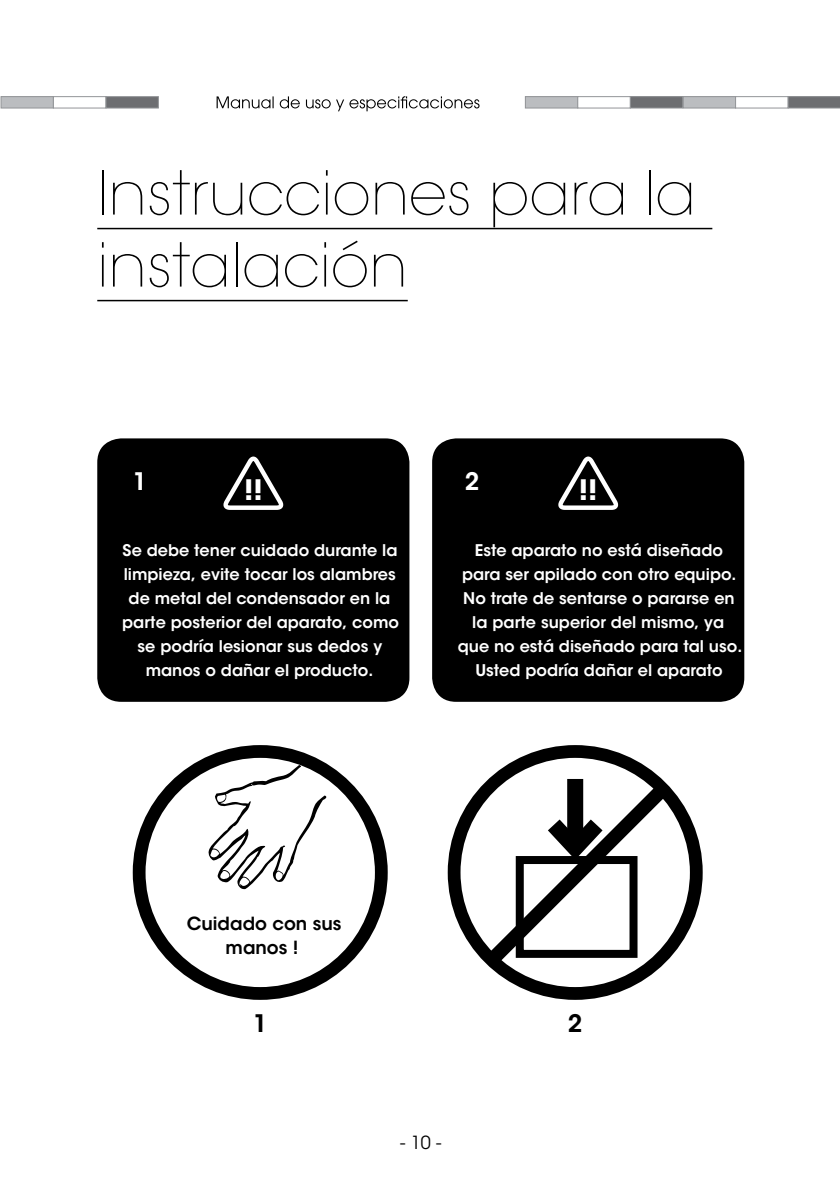
<style>
.page{position:relative;width:840px;height:1191px;background:#fff}
.page>*{position:absolute;margin:0;border:0;box-sizing:border-box;transform-origin:0 0}
.t1{font:200 60px/72px "ITC Avant Garde Std";color:#000}
.t2{font:700 28px "ITC Avant Garde Std";color:#fff}
.t3{font:600 24px "ITC Avant Garde Std";color:#000}
.t4{font:600 24px "ITC Avant Garde Std";color:#fff}
.t5{font:600 18px/24px "ITC Avant Garde Std";color:#000;text-align:center}
.t6{font:18px "ITC Avant Garde Std";color:#000}
.t7{font:600 16px/24px "ITC Avant Garde Std";color:#fff;text-align:center}
</style>
<div class="page">
<svg style="left:216px;top:96px;width:263px;height:15px"></svg>
<div style="left:1px;top:97px;width:52px;height:11px;background:#bbbdc0"></div>
<div style="left:1px;top:96px;width:53px;height:12px;border:1px solid #939598"></div>
<div style="left:53px;top:96px;width:53px;height:12px;background:#fff;border:1px solid #939598"></div>
<div style="left:106px;top:96px;width:52px;height:12px;background:#6d6e71;border:1px solid #939598"></div>
<div style="left:682px;top:97px;width:53px;height:11px;background:#bbbdc0"></div>
<div style="left:682px;top:96px;width:53px;height:12px;border:1px solid #939598"></div>
<div style="left:735px;top:96px;width:53px;height:12px;background:#fff;border:1px solid #939598"></div>
<div style="left:787px;top:97px;width:52px;height:11px;background:#6d6e71"></div>
<div style="left:787px;top:96px;width:52px;height:12px;border:1px solid #939598"></div>
<div style="left:525px;top:97px;width:52px;height:11px;background:#bbbdc0"></div>
<div style="left:525px;top:96px;width:52px;height:12px;border:1px solid #939598"></div>
<div style="left:577px;top:96px;width:53px;height:12px;background:#fff;border:1px solid #939598"></div>
<div style="left:630px;top:97px;width:52px;height:11px;background:#6d6e71"></div>
<div style="left:629px;top:96px;width:53px;height:12px;border:1px solid #939598"></div>
<div style="left:97px;top:438px;width:312px;height:264px;background:#000;border-radius:24px"></div>
<div style="left:432px;top:438px;width:311px;height:264px;background:#000;border-radius:24px"></div>
<svg style="left:223px;top:456px;width:61px;height:54px"></svg>
<svg style="left:558px;top:456px;width:61px;height:54px"></svg>
<div style="left:133px;top:745px;width:254px;height:255px;border:13px solid #000;border-radius:50%"></div>
<div style="left:447px;top:745px;width:255px;height:255px;border:13px solid #000;border-radius:50%"></div>
<hr style="left:97px;top:228px;width:615px;height:1px;background:#000">
<hr style="left:97px;top:300px;width:310px;height:1px;background:#000">
<svg style="left:208px;top:765px;width:120px;height:125px"></svg>
<svg style="left:471px;top:770px;width:210px;height:210px"></svg>
<h1 class="t1" style="left:97px;top:158px;width:599px">Instrucciones para la instalación</h1>
<h3 class="t4" style="left:133px;top:466px;width:16px">1</h3>
<h3 class="t4" style="left:464px;top:466px;width:16px">2</h3>
<h2 class="t2" style="left:244px;top:471px;width:20px">!!</h2>
<h2 class="t2" style="left:578px;top:471px;width:20px">!!</h2>
<p class="t7" style="left:122px;top:538px;width:278px">Se debe tener cuidado durante la limpieza, evite tocar los alambres de metal del condensador en la parte posterior del aparato, como se podría lesionar sus dedos y manos o dañar el producto.</p>
<p class="t7" style="left:457px;top:538px;width:286px">Este aparato no está diseñado para ser apilado con otro equipo.<br>No trate de sentarse o pararse en la parte superior del mismo, ya que no está diseñado para tal uso.<br>Usted podría dañar el aparato</p>
<p class="t5" style="left:187px;top:911px;width:156px">Cuidado con sus manos !</p>
<h3 class="t3" style="left:253px;top:1008px;width:16px">1</h3>
<h3 class="t3" style="left:567px;top:1008px;width:16px">2</h3>
<p class="t6" style="left:399px;top:1131px;width:43px">- 10 -</p>
</div>
